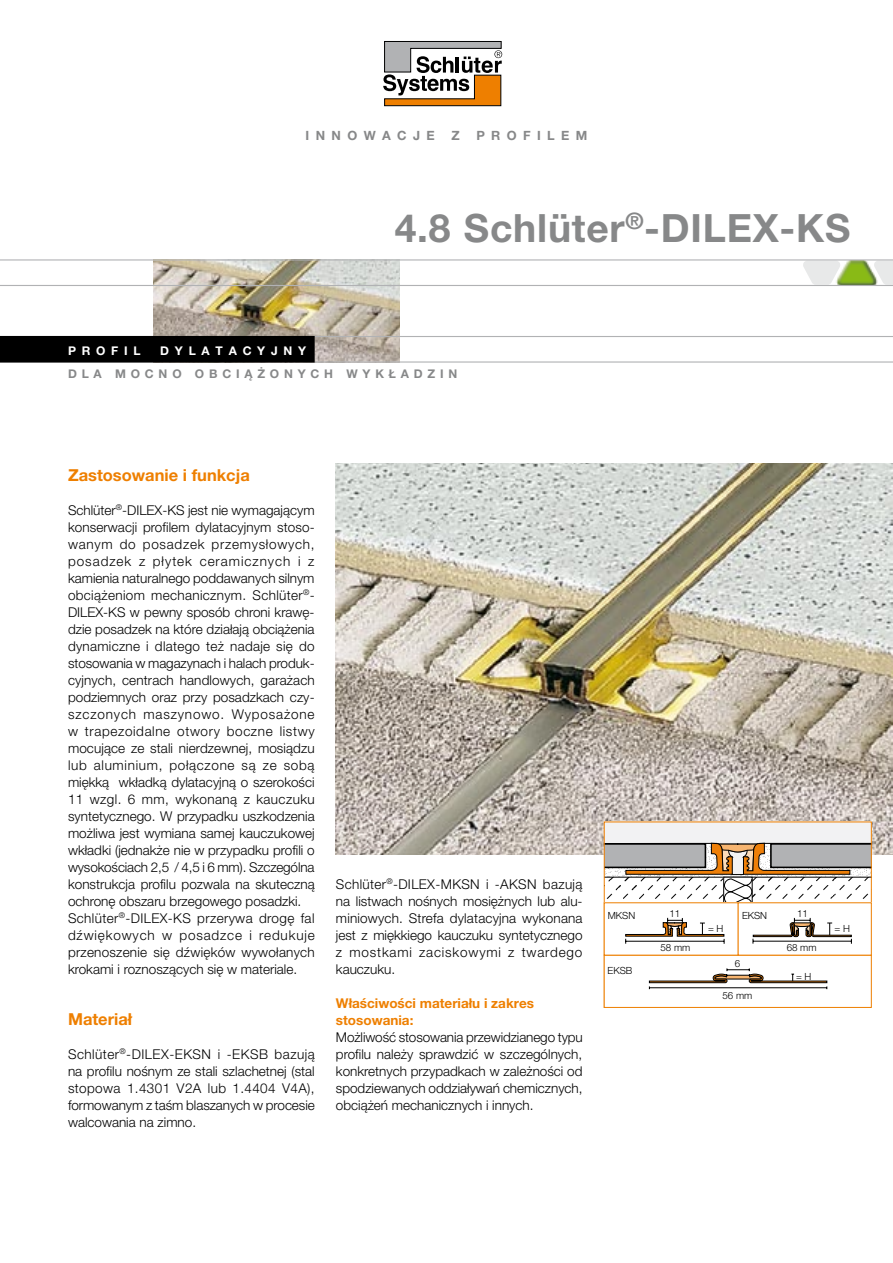
<style>
.page{position:relative;width:893px;height:1263px;background:#fff}
.page>*{position:absolute;margin:0;border:0;box-sizing:border-box;transform-origin:0 0}
.t1{font:700 39px "Helvetica Neue LT Pro";letter-spacing:.02em;color:#878889}
.t2{font:700 16.5px "Helvetica Neue LT Pro";color:#ee7f00}
.t3{font:300 13.5px/17px "Helvetica Neue LT Pro";color:#000}
.t4{font:700 13.5px/17px "Helvetica Neue LT Pro";color:#ee7f00}
.t5{font:700 12.75px "Helvetica Neue LT Pro";letter-spacing:.5em;color:#878889}
.t6{font:700 12px "Helvetica Neue LT Pro";letter-spacing:.4em;color:#878889}
.t7{font:700 12px "Helvetica Neue LT Pro";letter-spacing:.48em;color:#fff}
.t8{font:300 9.9px "Helvetica Neue LT Pro";color:#000}
</style>
<div class="page">
<img style="left:336px;top:463px;width:557px;height:392px">
<img style="left:153px;top:260px;width:247px;height:101px">
<img style="left:830px;top:260px;width:52px;height:25px">
<svg style="left:803px;top:261px;width:37px;height:24px"></svg>
<svg style="left:874px;top:261px;width:19px;height:24px"></svg>
<hr style="left:315px;top:336px;width:578px;height:1px;background:#b1b2b4">
<hr style="left:0;top:285px;width:893px;height:1px;background:#b1b2b4">
<hr style="left:0;top:259px;width:893px;height:1px;background:#b1b2b4">
<hr style="left:315px;top:361px;width:578px;height:2px;background:#b1b2b4">
<div style="left:1px;top:336px;width:313px;height:26px;background:#000"></div>
<div style="left:0;top:336px;width:315px;height:27px;border:1px solid #000"></div>
<svg style="left:383px;top:41px;width:119px;height:65px"></svg>
<svg style="left:604px;top:822px;width:268px;height:185px"></svg>
<p class="t5" style="left:306px;top:127px;width:131px">INNOWACJE</p>
<p class="t5" style="left:451px;top:127px;width:10px">Z</p>
<p class="t5" style="left:476px;top:127px;width:112px">PROFILEM</p>
<h1 class="t1" style="left:395px;top:204px;width:457px">4.8 Schlüter<sup>®</sup>-DILEX-KS</h1>
<p class="t7" style="left:68px;top:343px;width:74px">PROFIL</p>
<p class="t7" style="left:160px;top:343px;width:147px">DYLATACYJNY</p>
<p class="t6" style="left:68px;top:367px;width:391px">DLA MOCNO OBCIĄŻONYCH WYKŁADZIN</p>
<p class="t2" style="left:68px;top:464px;width:183px">Zastosowanie i funkcja</p>
<p class="t3" style="left:68px;top:501px;width:248px">Schlüter<sup>®</sup>-DILEX-KS jest nie wymagającym konserwacji profilem dylatacyjnym stoso&shy;wanym do posadzek przemysłowych, posa-dzek z płytek ceramicznych i z kamienia naturalnego poddawanych silnym obciążeniom mechanicznym. Schlüter<sup>®</sup>- DILEX-KS w pewny sposób chroni krawę&shy;dzie posadzek na które działają obciążenia dynamiczne i dlatego też nadaje się do stosowania w magazynach i halach produk&shy;cyjnych, centrach handlowych, garażach podziemnych oraz przy posadzkach czy&shy;szczonych maszynowo. Wyposażone w trapezoidalne otwory boczne listwy mocujące ze stali nierdzewnej, mosiądzu lub aluminium, połączone są ze sobą miękką wkładką dylatacyjną o szerokości 11 wzgl. 6 mm, wykonaną z kauczuku syntetycznego. W przypadku uszkodzenia możliwa jest wymiana samej kauczukowej wkładki (jednakże nie w przypadku profili o wysokościach 2,5 / 4,5 i 6 mm). Szczególna konstrukcja profilu pozwala na skuteczną ochronę obszaru brzegowego posadzki.<br>Schlüter<sup>®</sup>-DILEX-KS przerywa drogę fal dźwiękowych w posadzce i redukuje przenoszenie się dźwięków wywołanych krokami i roznoszących się w materiale.</p>
<p class="t2" style="left:68px;top:1009px;width:66px">Materiał</p>
<p class="t3" style="left:68px;top:1045px;width:248px;text-align:justify">Schlüter<sup>®</sup>-DILEX-EKSN i -EKSB bazują na profilu nośnym ze stali szlachetnej (stal stopowa 1.4301 V2A lub 1.4404 V4A), formowanym z taśm blaszanych w procesie walcowania na zimno.</p>
<p class="t3" style="left:336px;top:875px;width:248px">Schlüter<sup>®</sup>-DILEX-MKSN i -AKSN bazują na listwach nośnych mosiężnych lub alu&shy;miniowych. Strefa dylatacyjna wykonana jest z miękkiego kauczuku syntetycznego z mostkami zaciskowymi z twardego kauczuku.</p>
<p class="t4" style="left:336px;top:994px;width:200px">Właściwości materiału i zakres stosowania:</p>
<p class="t3" style="left:336px;top:1028px;width:248px;text-align:justify">Możliwość stosowania przewidzianego typu profilu należy sprawdzić w szczególnych, konkretnych przypadkach w zależności od spodziewanych oddziaływań chemicznych, obciążeń mechanicznych i innych.</p>
<p class="t8" style="left:608px;top:910px;width:29px">MKSN</p>
<p class="t8" style="left:669px;top:908px;width:12px">11</p>
<p class="t8" style="left:608px;top:964px;width:26px">EKSB</p>
<p class="t8" style="left:660px;top:942px;width:31px">58 mm</p>
<p class="t8" style="left:708px;top:922px;width:17px">= H</p>
<p class="t8" style="left:742px;top:909px;width:27px">EKSN</p>
<p class="t8" style="left:797px;top:908px;width:12px">11</p>
<p class="t8" style="left:735px;top:957px;width:7px">6</p>
<p class="t8" style="left:787px;top:942px;width:31px">68 mm</p>
<p class="t8" style="left:796px;top:970px;width:17px">= H</p>
<p class="t8" style="left:722px;top:989px;width:31px">56 mm</p>
<p class="t8" style="left:834px;top:922px;width:17px">= H</p>
</div>
